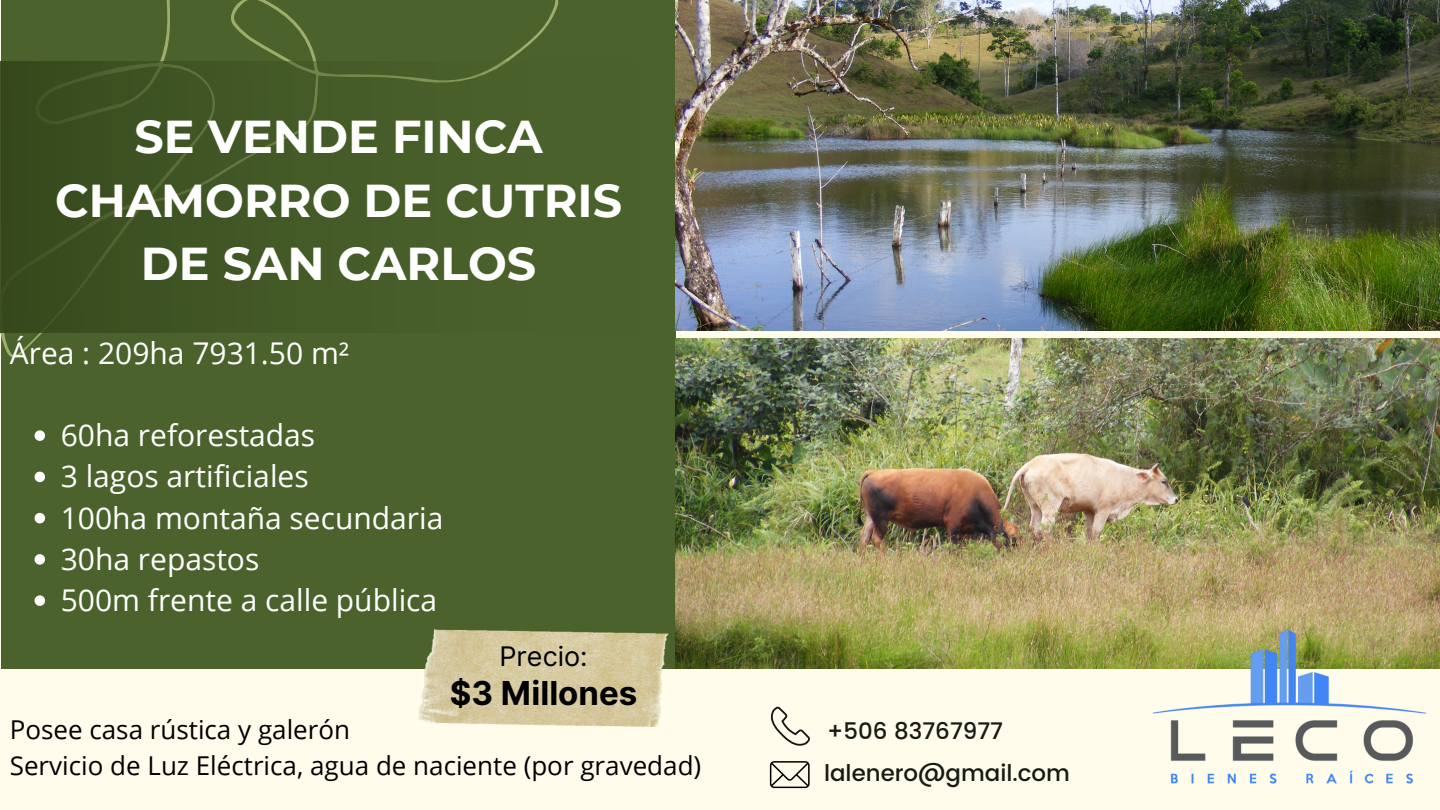
<style>
.page{position:relative;width:1440px;height:810px;background:#fffcec}
.page>*{position:absolute;margin:0;border:0;box-sizing:border-box;transform-origin:0 0}
.t1{font:700 46px/63.8px "Montserrat";color:#fff;text-align:center}
.t2{font:700 33px "Inter";color:#000}
.t3{font:30px "Open Sans";color:#fff}
.t4{font:27px "Inter";color:#000}
.t5{font:26px "Open Sans";color:#000}
.t6{font:500 22.9px "Poppins";color:#181b13}
</style>
<div class="page">
<div style="left:1px;top:0;width:675px;height:669px;background:#4b622c"></div>
<img style="left:676px;top:338px;width:764px;height:331px">
<img style="left:676px;top:0;width:764px;height:331px">
<svg style="left:0;top:0;width:558px;height:358px"></svg>
<div style="left:0;top:62px;width:646px;height:270px;background:linear-gradient(to right,#394d1f,#4e662e)"></div>
<img style="left:418px;top:629px;width:251px;height:97px">
<svg style="left:771px;top:707px;width:39px;height:39px"></svg>
<svg style="left:770px;top:761px;width:40px;height:27px"></svg>
<img style="left:1106px;top:524px;width:334px;height:260px">
<svg style="left:35px;top:430px;width:10px;height:11px"></svg>
<svg style="left:35px;top:472px;width:10px;height:10px"></svg>
<svg style="left:35px;top:513px;width:10px;height:10px"></svg>
<svg style="left:35px;top:554px;width:10px;height:11px"></svg>
<svg style="left:35px;top:595px;width:10px;height:11px"></svg>
<p class="t1" style="left:135px;top:105px;width:410px">SE VENDE FINCA</p>
<p class="t1" style="left:55px;top:168px;width:568px">CHAMORRO DE CUTRIS<br>DE SAN CARLOS</p>
<p class="t3" style="left:10px;top:332px;width:341px">Área : 209ha 7931.50 m²</p>
<p class="t3" style="left:61px;top:414px;width:256px">60ha reforestadas</p>
<p class="t3" style="left:61px;top:455px;width:249px">3 lagos artificiales</p>
<p class="t3" style="left:61px;top:497px;width:384px">100ha montaña secundaria</p>
<p class="t3" style="left:61px;top:538px;width:200px">30ha repastos</p>
<p class="t3" style="left:61px;top:579px;width:378px">500m frente a calle pública</p>
<p class="t4" style="left:500px;top:640px;width:90px">Precio:</p>
<p class="t2" style="left:450px;top:673px;width:189px">$3 Millones</p>
<p class="t5" style="left:10px;top:711px;width:342px">Posee casa rústica y galerón</p>
<p class="t5" style="left:10px;top:747px;width:693px">Servicio de Luz Eléctrica, agua de naciente (por gravedad)</p>
<p class="t6" style="left:827px;top:717px;width:177px">+506 83767977</p>
<p class="t6" style="left:824px;top:760px;width:247px">lalenero@gmail.com</p>
</div>
